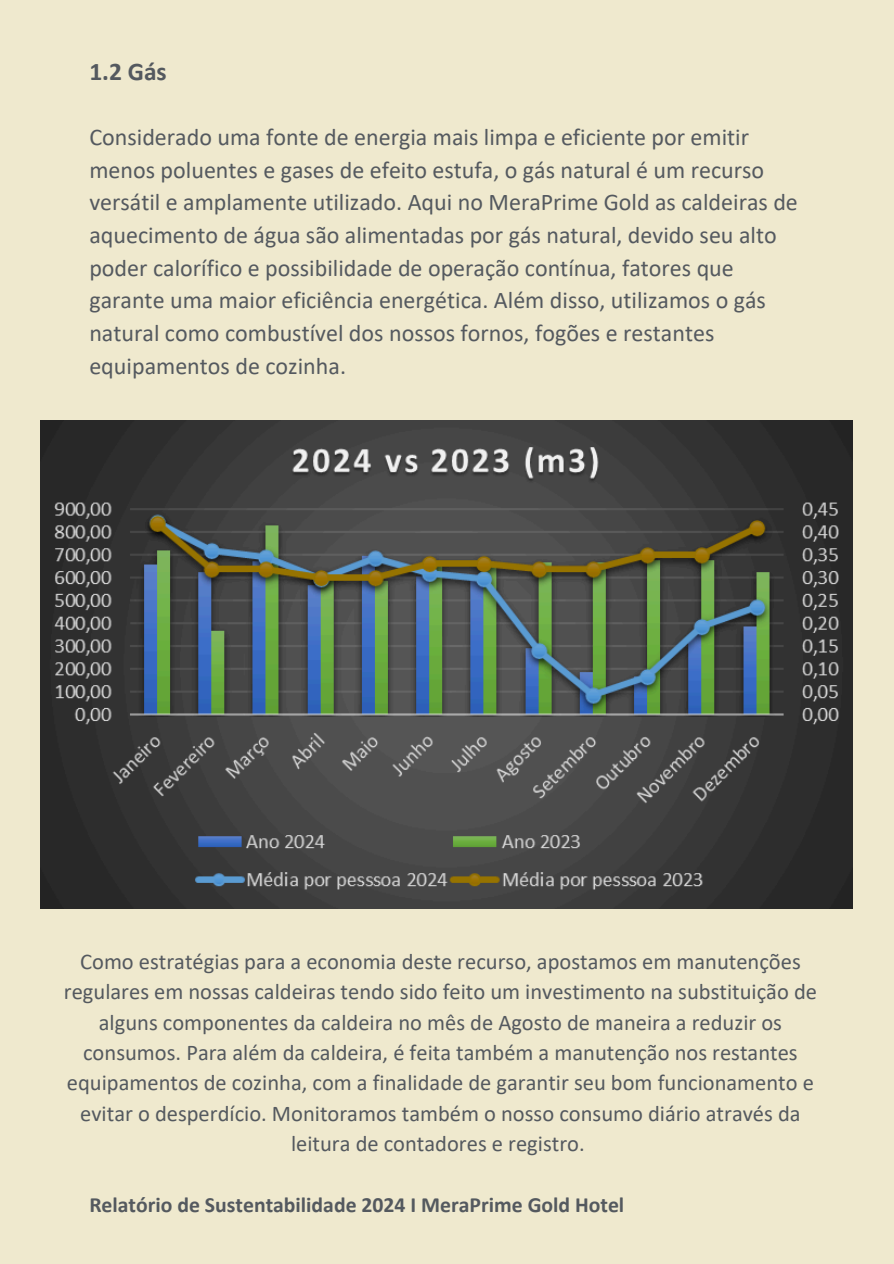
<style>
.page{position:relative;width:894px;height:1264px;background:#fff}
.page>*{position:absolute;margin:0;border:0;box-sizing:border-box;transform-origin:0 0}
.t1{font:700 25.5px "Calibri";color:#54595f}
.t2{font:24px/32.7px "Calibri";color:#54595f}
.t3{font:22.5px/30.3px "Calibri";color:#54595f;text-align:center}
.t4{font:700 21.75px "Calibri";color:#54595f}
</style>
<div class="page">
<div style="left:0;top:0;width:893px;height:1263px;background:#efe9ce"></div>
<img style="left:41px;top:421px;width:811px;height:487px">
<h1 class="t1" style="left:89px;top:61px;width:79px">1.2 Gás</h1>
<h2 class="t2" style="left:89px;top:123px;width:709px">Considerado uma fonte de energia mais limpa e eficiente por emitir menos poluentes e gases de efeito estufa, o gás natural é um recurso versátil e amplamente utilizado. Aqui no MeraPrime Gold as caldeiras de aquecimento de água são alimentadas por gás natural, devido seu alto poder calorífico e possibilidade de operação contínua, fatores que garante uma maior eficiência energética. Além disso, utilizamos o gás natural como combustível dos nossos fornos, fogões e restantes equipamentos de cozinha.</h2>
<p class="t3" style="left:64px;top:948px;width:754px">Como estratégias para a economia deste recurso, apostamos em manutenções regulares em nossas caldeiras tendo sido feito um investimento na substituição de alguns componentes da caldeira no mês de Agosto de maneira a reduzir os consumos. Para além da caldeira, é feita também a manutenção nos restantes equipamentos de cozinha, com a finalidade de garantir seu bom funcionamento e evitar o desperdício. Monitoramos também o nosso consumo diário através da leitura de contadores e registro.</p>
<p class="t4" style="left:89px;top:1195px;width:536px">Relatório de Sustentabilidade 2024 I MeraPrime Gold Hotel</p>
</div>
